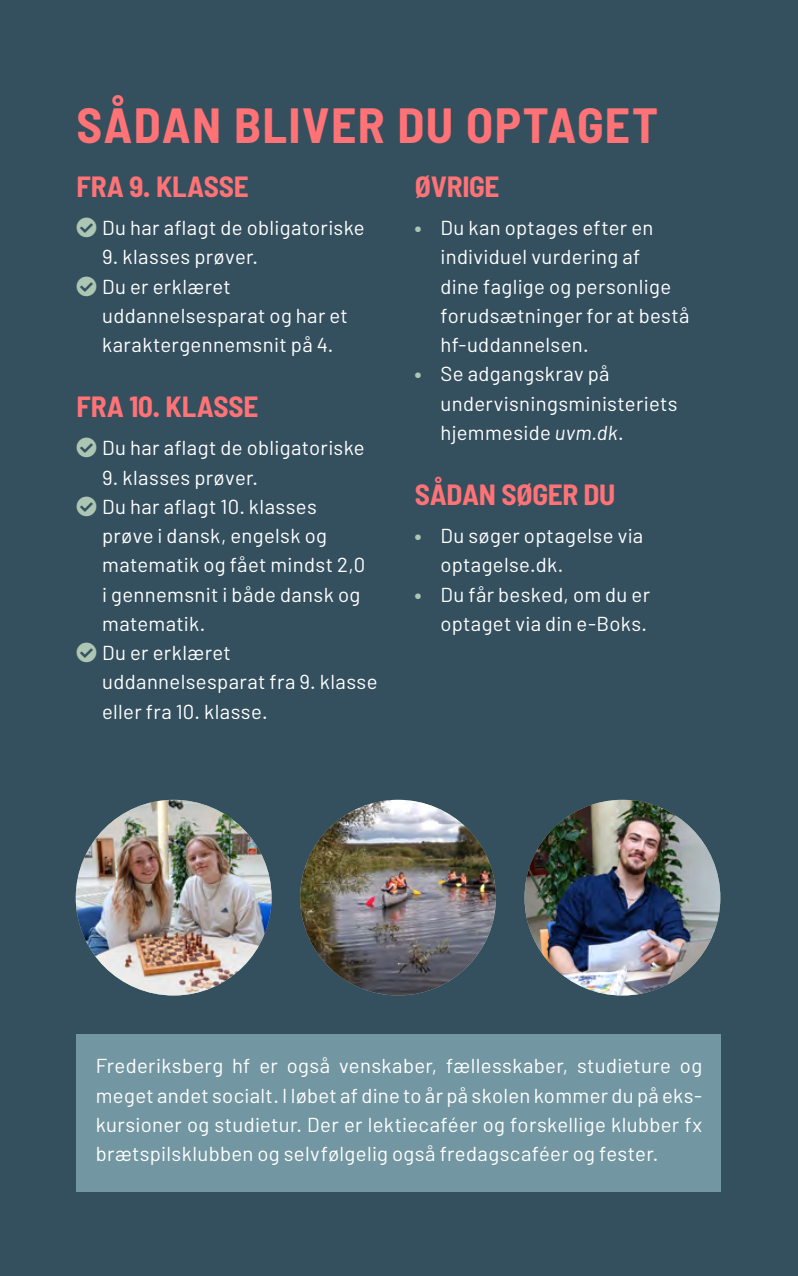
<style>
.page{position:relative;width:798px;height:1276px;background:#fff}
.page>*{position:absolute;margin:0;border:0;box-sizing:border-box;transform-origin:0 0}
.lille_overskrift_2{font:700 semi-condensed 49.5px "Barlow";letter-spacing:.025em;color:#ff7276}
.Fagpakke_overskrift{font:700 semi-condensed 29.25px "Barlow";letter-spacing:-.01em;color:#ff7276}
.Brød_-_hvid{font:20.25px/29.2px "Barlow";letter-spacing:.02em;color:#fff}
.s1{font-weight:900;color:#acc6b3}
.s2{font-style:italic}
</style>
<div class="page">
<div style="left:0;top:0;width:797px;height:1276px;background:#34505f"></div>
<div style="left:77px;top:1034px;width:644px;height:157px;background:#7397a2"></div>
<img style="left:76px;top:800px;width:195px;height:195px;border-radius:98px">
<img style="left:524px;top:800px;width:196px;height:195px;border-radius:98px">
<img style="left:300px;top:800px;width:195px;height:195px;border-radius:98px">
<hr style="left:0;top:0;width:1px;height:1276px;background:#536674">
<hr style="left:796px;top:0;width:1px;height:1276px;background:#536674">
<p class="lille_overskrift_2" style="left:77px;top:95px;width:583px">SÅDAN BLIVER DU OPTAGET</p>
<p class="Fagpakke_overskrift" style="left:77px;top:168px;width:174px">FRA 9. KLASSE</p>
<p class="Brød_-_hvid" style="left:102px;top:213px;width:264px">Du har aflagt de obligatoriske</p>
<p class="Brød_-_hvid" style="left:102px;top:242px;width:157px">9. klasses prøver.</p>
<p class="Brød_-_hvid" style="left:102px;top:271px;width:247px">Du er erklæret uddannelsesparat og har et karaktergennemsnit på 4.</p>
<p class="Fagpakke_overskrift" style="left:77px;top:388px;width:183px">FRA 10. KLASSE</p>
<p class="Brød_-_hvid" style="left:102px;top:433px;width:264px">Du har aflagt de obligatoriske</p>
<p class="Brød_-_hvid" style="left:102px;top:462px;width:157px">9. klasses prøver.</p>
<p class="Brød_-_hvid" style="left:102px;top:491px;width:264px">Du har aflagt 10. klasses prøve i dansk, engelsk og matematik og fået mindst 2,0 i gennemsnit i både dansk og matematik.</p>
<p class="Brød_-_hvid" style="left:102px;top:637px;width:277px">Du er erklæret uddannelsesparat fra 9. klasse eller fra 10. klasse.</p>
<p class="Fagpakke_overskrift" style="left:415px;top:168px;width:86px">ØVRIGE</p>
<p class="Brød_-_hvid" style="left:440px;top:213px;width:250px;text-indent:-26px"><span class="s1">•</span> Du kan optages efter en individuel vurdering af<br>dine faglige og personlige forudsætninger for at bestå hf-uddannelsen.</p>
<p class="Brød_-_hvid" style="left:440px;top:359px;width:238px;text-indent:-26px"><span class="s1">•</span> Se adgangskrav på undervisningsministeriets hjemmeside <span class="s2">uvm.dk</span>.</p>
<p class="Fagpakke_overskrift" style="left:415px;top:476px;width:202px">SÅDAN SØGER DU</p>
<p class="Brød_-_hvid" style="left:440px;top:520px;width:204px;text-indent:-26px"><span class="s1">•</span> Du søger optagelse via optagelse.dk.</p>
<p class="Brød_-_hvid" style="left:415px;top:579px;width:236px;text-align:right"><span class="s1">•</span> Du får besked, om du er optaget via din e-Boks.</p>
<p class="Brød_-_hvid" style="left:96px;top:1051px;width:607px;text-align:justify">Frederiksberg hf er også venskaber, fællesskaber, studieture og meget andet socialt. I løbet af dine to år på skolen kommer du på eks&shy;kursioner og studietur. Der er lektiecaféer og forskellige klubber fx brætspilsklubben og selvfølgelig også fredagscaféer og fester.</p>
</div>
